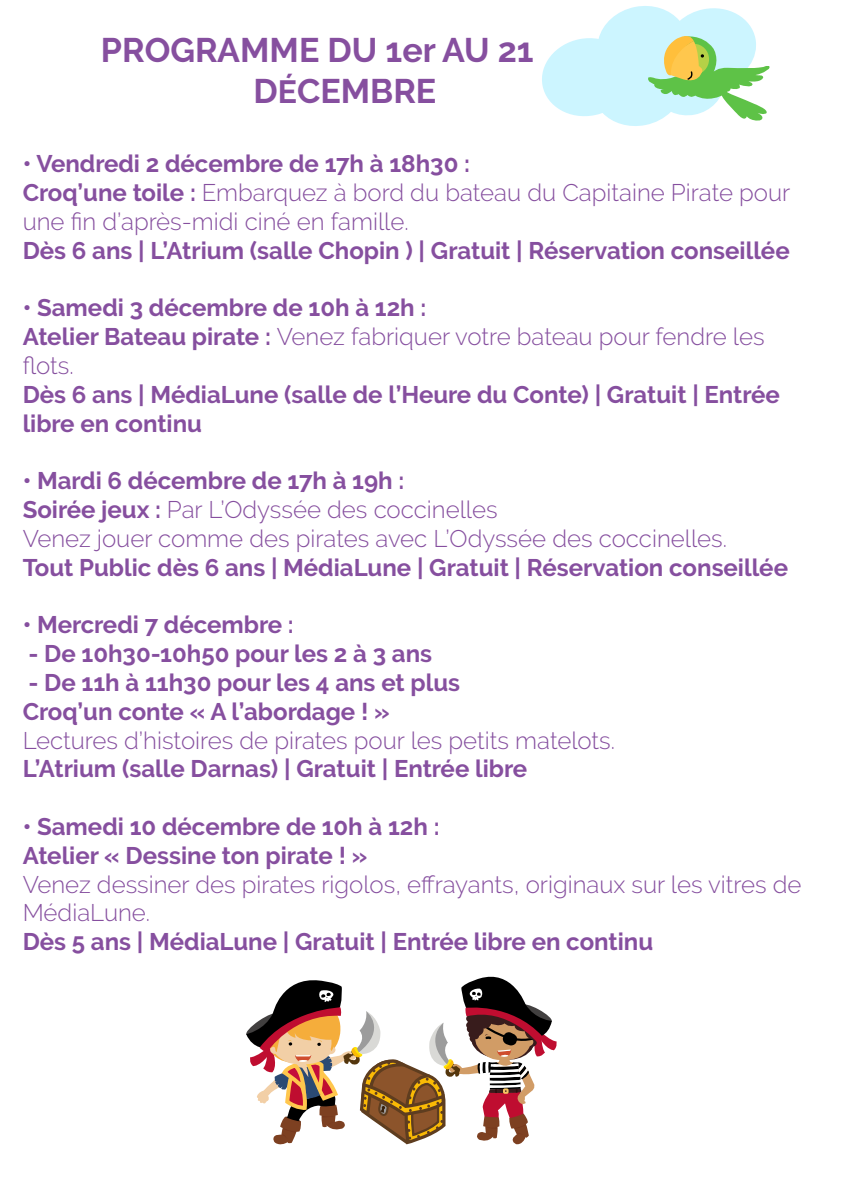
<style>
.page{position:relative;width:842px;height:1191px;background:#fff}
.page>*{position:absolute;margin:0;border:0;box-sizing:border-box;transform-origin:0 0}
.t1{font:700 34px "Raleway";color:#864f9f}
.t2{font:700 24px/28.8px "Raleway";color:#864f9f}
.t3{font:300 24px/28.8px "Raleway";color:#864f9f}
.s1{font-size:32px}
.s2{font-weight:700}
</style>
<div class="page">
<svg style="left:542px;top:6px;width:228px;height:120px"></svg>
<svg style="left:246px;top:976px;width:311px;height:169px"></svg>
<p class="t1" style="left:101px;top:30px;width:434px">PROGRAMME DU 1er AU 21</p>
<p class="t1" style="left:253px;top:71px;width:184px">D<span class="s1">É</span>CEMBRE</p>
<p class="t2" style="left:23px;top:150px;width:449px">• Vendredi 2 décembre de 17h à 18h30 :</p>
<p class="t3" style="left:23px;top:178px;width:769px"><span class="s2">Croq’une toile :</span> Embarquez à bord du bateau du Capitaine Pirate pour une fin d’après-midi ciné en famille.</p>
<p class="t2" style="left:23px;top:236px;width:768px">Dès 6 ans | L’Atrium (salle Chopin ) | Gratuit | Réservation conseillée</p>
<p class="t2" style="left:23px;top:294px;width:405px">• Samedi 3 décembre de 10h à 12h :</p>
<p class="t3" style="left:23px;top:322px;width:743px"><span class="s2">Atelier Bateau pirate :</span> Venez fabriquer votre bateau pour fendre les flots.</p>
<p class="t2" style="left:23px;top:380px;width:759px">Dès 6 ans | MédiaLune (salle de l’Heure du Conte) | Gratuit | Entrée libre en continu</p>
<p class="t2" style="left:23px;top:466px;width:383px">• Mardi 6 décembre de 17h à 19h :</p>
<p class="t3" style="left:23px;top:495px;width:476px"><span class="s2">Soirée jeux :</span> Par L’Odyssée des coccinelles</p>
<p class="t3" style="left:23px;top:524px;width:706px">Venez jouer comme des pirates avec L’Odyssée des coccinelles.</p>
<p class="t2" style="left:23px;top:553px;width:767px">Tout Public dès 6 ans | MédiaLune | Gratuit | Réservation conseillée</p>
<p class="t2" style="left:23px;top:610px;width:273px">• Mercredi 7 décembre :</p>
<p class="t2" style="left:28px;top:639px;width:405px">- De 10h30-10h50 pour les 2 à 3 ans</p>
<p class="t2" style="left:28px;top:668px;width:433px">- De 11h à 11h30 pour les 4 ans et plus</p>
<p class="t2" style="left:23px;top:697px;width:369px">Croq’un conte « A l’abordage ! »</p>
<p class="t3" style="left:23px;top:725px;width:594px">Lectures d’histoires de pirates pour les petits matelots.</p>
<p class="t2" style="left:23px;top:754px;width:506px">L’Atrium (salle Darnas) | Gratuit | Entrée libre</p>
<p class="t2" style="left:23px;top:812px;width:418px">• Samedi 10 décembre de 10h à 12h :</p>
<p class="t2" style="left:23px;top:841px;width:346px">Atelier « Dessine ton pirate ! »</p>
<p class="t3" style="left:23px;top:869px;width:780px">Venez dessiner des pirates rigolos, effrayants, originaux sur les vitres de<br>MédiaLune.</p>
<p class="t2" style="left:23px;top:927px;width:632px">Dès 5 ans | MédiaLune | Gratuit | Entrée libre en continu</p>
</div>
